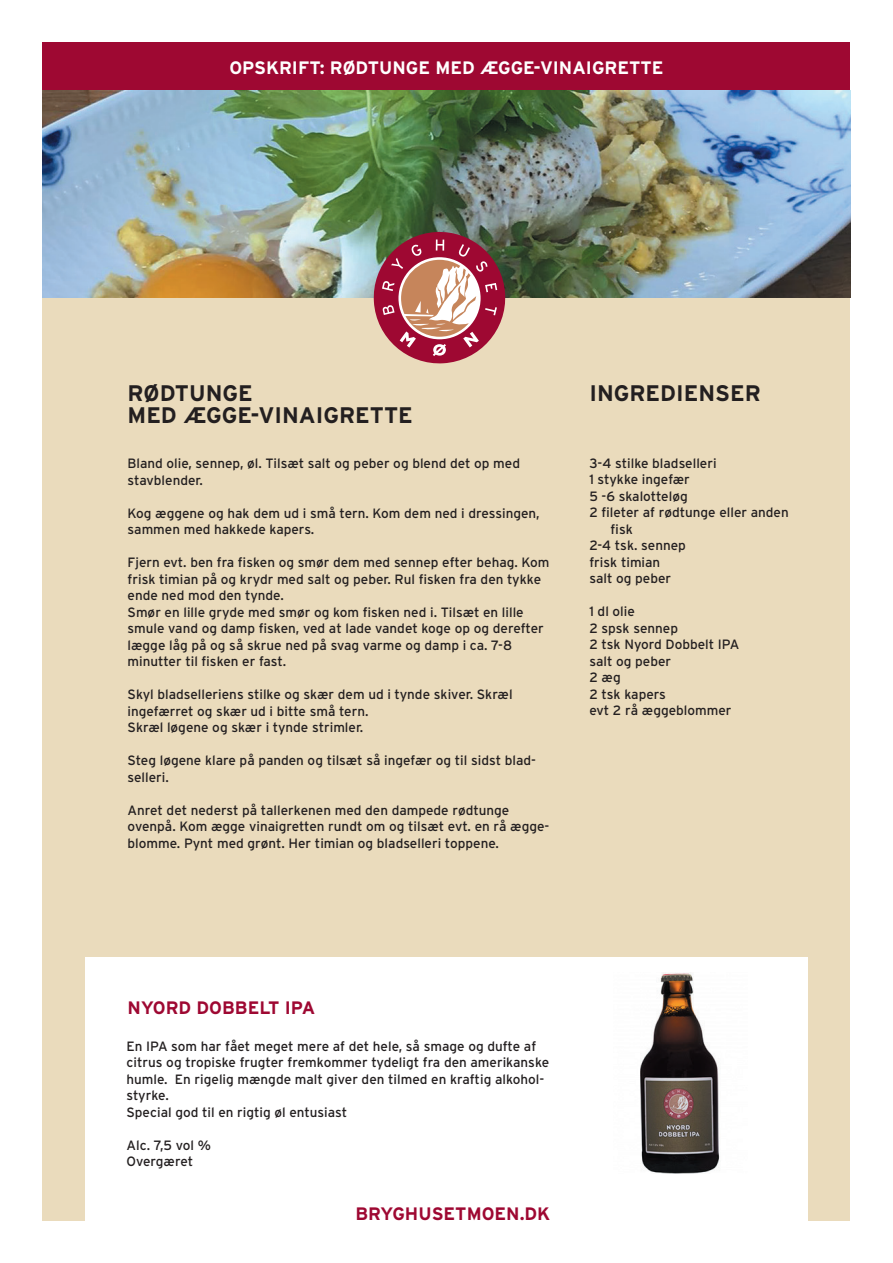
<style>
.page{position:relative;width:893px;height:1263px;background:#fff}
.page>*{position:absolute;margin:0;border:0;box-sizing:border-box;transform-origin:0 0}
.t1{font:700 22.5px/22.5px "Interstate";color:#231f20}
.t2{font:700 18px "Interstate";color:#fff}
.t3{font:700 18px "Interstate";color:#9e0832}
.t4{font:13.5px/16.5px "Interstate";color:#231f20}
</style>
<div class="page">
<div style="left:43px;top:43px;width:807px;height:1177px;background:#eadbbc"></div>
<div style="left:85px;top:957px;width:723px;height:297px;background:#fff"></div>
<img style="left:43px;top:90px;width:807px;height:208px">
<svg style="left:372px;top:230px;width:135px;height:134px"></svg>
<div style="left:43px;top:43px;width:807px;height:47px;background:#9e0832"></div>
<img style="left:640px;top:973px;width:80px;height:200px">
<h2 class="t2" style="left:229px;top:57px;width:436px">OPSKRIFT: RØDTUNGE MED ÆGGE-VINAIGRETTE</h2>
<h1 class="t1" style="left:128px;top:382px;width:287px">RØDTUNGE<br>MED ÆGGE-VINAIGRETTE</h1>
<p class="t4" style="left:128px;top:455px;width:394px">Bland olie, sennep, øl. Tilsæt salt og peber og blend det op med stavblender.</p>
<p class="t4" style="left:128px;top:504px;width:414px">Kog æggene og hak dem ud i små tern. Kom dem ned i dressingen, sammen med hakkede kapers.</p>
<p class="t4" style="left:128px;top:554px;width:423px">Fjern evt. ben fra fisken og smør dem med sennep efter behag. Kom frisk timian på og krydr med salt og peber. Rul fisken fra den tykke ende ned mod den tynde.<br>Smør en lille gryde med smør og kom fisken ned i. Tilsæt en lille smule vand og damp fisken, ved at lade vandet koge op og derefter lægge låg på og så skrue ned på svag varme og damp i ca. 7-8 minutter til fisken er fast.</p>
<p class="t4" style="left:128px;top:686px;width:387px">Skyl bladselleriens stilke og skær dem ud i tynde skiver. Skræl ingefærret og skær ud i bitte små tern.<br>Skræl løgene og skær i tynde strimler.</p>
<p class="t4" style="left:128px;top:752px;width:410px">Steg løgene klare på panden og tilsæt så ingefær og til sidst blad&shy;selleri.</p>
<p class="t4" style="left:128px;top:801px;width:423px">Anret det nederst på tallerkenen med den dampede rødtunge ovenpå. Kom ægge vinaigretten rundt om og tilsæt evt. en rå ægge&shy;blomme. Pynt med grønt. Her timian og bladselleri toppene.</p>
<h1 class="t1" style="left:589px;top:382px;width:173px">INGREDIENSER</h1>
<p class="t4" style="left:589px;top:455px;width:129px">3-4 stilke bladselleri</p>
<p class="t4" style="left:589px;top:471px;width:102px">1 stykke ingefær</p>
<p class="t4" style="left:589px;top:488px;width:100px">5 -6 skalotteløg</p>
<p class="t4" style="left:589px;top:504px;width:201px">2 fileter af rødtunge eller anden</p>
<p class="t4" style="left:611px;top:521px;width:24px">fisk</p>
<p class="t4" style="left:589px;top:537px;width:98px">2-4 tsk. sennep</p>
<p class="t4" style="left:589px;top:554px;width:72px">frisk timian</p>
<p class="t4" style="left:589px;top:570px;width:83px">salt og peber</p>
<p class="t4" style="left:589px;top:603px;width:152px">1 dl olie<br>2 spsk sennep<br>2 tsk Nyord Dobbelt IPA salt og peber<br>2 æg<br>2 tsk kapers<br>evt 2 rå æggeblommer</p>
<h2 class="t3" style="left:128px;top:997px;width:189px">NYORD DOBBELT IPA</h2>
<p class="t4" style="left:127px;top:1037px;width:424px">En IPA som har fået meget mere af det hele, så smage og dufte af citrus og tropiske frugter fremkommer tydeligt fra den amerikanske humle. En rigelig mængde malt giver den tilmed en kraftig alkohol&shy;styrke.<br>Special god til en rigtig øl entusiast</p>
<p class="t4" style="left:127px;top:1136px;width:86px">Alc. 7,5 vol %<br>Overgæret</p>
<h2 class="t3" style="left:355px;top:1204px;width:196px">BRYGHUSETMOEN.DK</h2>
</div>
